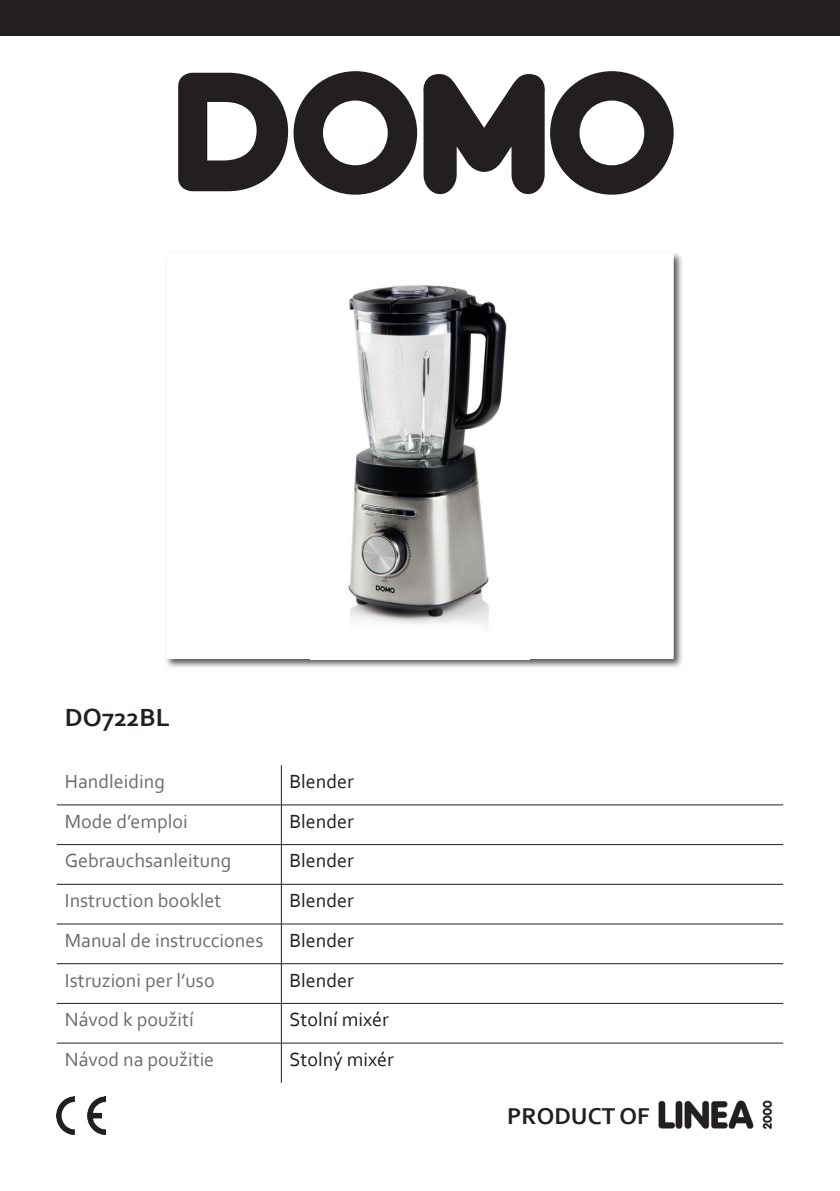
<style>
.page{position:relative;width:840px;height:1191px;background:#fff}
.page>*{position:absolute;margin:0;border:0;box-sizing:border-box;transform-origin:0 0}
.t1{font:700 26px "Corbel";color:#231f20}
.t2{font:700 24px "Corbel";color:#231f20}
.t3{font:20px "Corbel";color:#6c6d70}
.t4{font:20px "Corbel";color:#231f20}
</style>
<div class="page">
<svg style="left:178px;top:71px;width:495px;height:123px"></svg>
<img style="left:658px;top:1100px;width:115px;height:29px">
<div style="left:0;top:0;width:839px;height:36px;background:#231f20"></div>
<img style="left:57px;top:1096px;width:49px;height:38px">
<hr style="left:281px;top:765px;width:1px;height:39px;background:#231f20">
<hr style="left:57px;top:804px;width:224px;height:1px;background:#231f20">
<hr style="left:281px;top:804px;width:501px;height:1px;background:#231f20">
<hr style="left:281px;top:805px;width:1px;height:39px;background:#231f20">
<hr style="left:57px;top:844px;width:224px;height:1px;background:#231f20">
<hr style="left:281px;top:844px;width:501px;height:1px;background:#231f20">
<hr style="left:281px;top:845px;width:1px;height:39px;background:#231f20">
<hr style="left:57px;top:884px;width:224px;height:1px;background:#231f20">
<hr style="left:281px;top:884px;width:501px;height:1px;background:#231f20">
<hr style="left:281px;top:884px;width:1px;height:39px;background:#231f20">
<hr style="left:57px;top:923px;width:224px;height:1px;background:#231f20">
<hr style="left:281px;top:923px;width:501px;height:1px;background:#231f20">
<hr style="left:281px;top:924px;width:1px;height:39px;background:#231f20">
<hr style="left:57px;top:963px;width:224px;height:1px;background:#231f20">
<hr style="left:281px;top:963px;width:501px;height:1px;background:#231f20">
<hr style="left:281px;top:964px;width:1px;height:39px;background:#231f20">
<hr style="left:57px;top:1003px;width:224px;height:1px;background:#231f20">
<hr style="left:281px;top:1003px;width:501px;height:1px;background:#231f20">
<hr style="left:281px;top:1003px;width:1px;height:39px;background:#231f20">
<hr style="left:57px;top:1042px;width:224px;height:1px;background:#231f20">
<hr style="left:281px;top:1042px;width:501px;height:1px;background:#231f20">
<hr style="left:281px;top:1043px;width:1px;height:39px;background:#231f20">
<div style="left:164px;top:251px;width:519px;height:418px;background:#231f20;opacity:.75"></div>
<div style="left:173px;top:260px;width:493px;height:392px;background:#fff"></div>
<img style="left:348px;top:285px;width:159px;height:341px">
<h1 class="t1" style="left:65px;top:701px;width:106px">DO722BL</h1>
<p class="t3" style="left:65px;top:769px;width:102px">Handleiding</p>
<p class="t4" style="left:289px;top:769px;width:66px">Blender</p>
<p class="t3" style="left:65px;top:808px;width:124px">Mode d’emploi</p>
<p class="t4" style="left:289px;top:808px;width:66px">Blender</p>
<p class="t3" style="left:65px;top:848px;width:168px">Gebrauchsanleitung</p>
<p class="t4" style="left:289px;top:848px;width:66px">Blender</p>
<p class="t3" style="left:65px;top:888px;width:158px">Instruction booklet</p>
<p class="t4" style="left:289px;top:888px;width:66px">Blender</p>
<p class="t3" style="left:65px;top:927px;width:200px">Manual de instrucciones</p>
<p class="t4" style="left:289px;top:927px;width:66px">Blender</p>
<p class="t3" style="left:65px;top:967px;width:151px">Istruzioni per l’uso</p>
<p class="t4" style="left:289px;top:967px;width:66px">Blender</p>
<p class="t3" style="left:65px;top:1007px;width:130px">Návod k použití</p>
<p class="t4" style="left:289px;top:1007px;width:101px">Stolní mixér</p>
<p class="t3" style="left:65px;top:1047px;width:151px">Návod na použitie</p>
<p class="t4" style="left:289px;top:1047px;width:106px">Stolný mixér</p>
<p class="t2" style="left:507px;top:1101px;width:144px">PRODUCT OF</p>
</div>
